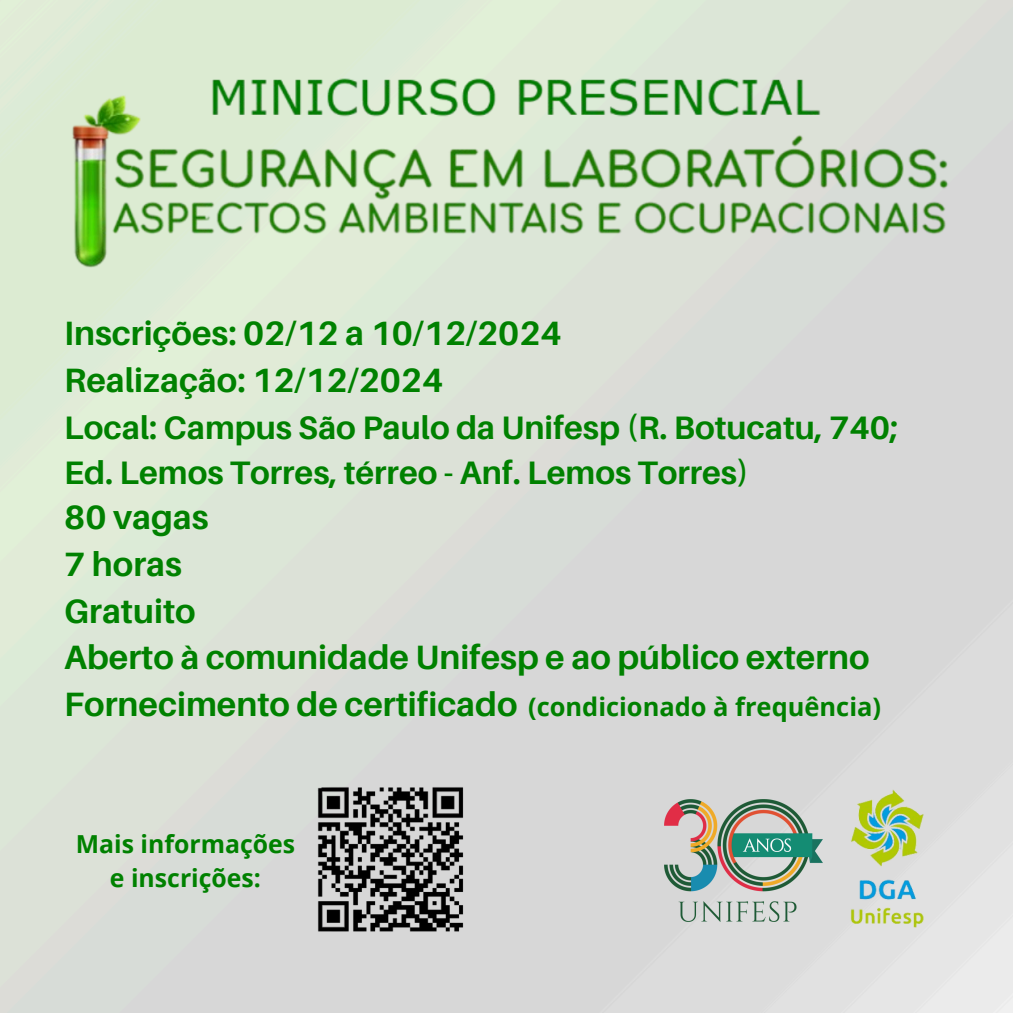
<style>
.page{position:relative;width:1013px;height:1013px;background:#fff}
.page>*{position:absolute;margin:0;border:0;box-sizing:border-box;transform-origin:0 0}
.t1{font:700 33.75px/46.9px "Aileron";color:#008100}
.t2{font:700 32.5px/45px "Aileron";color:#008100}
.t3{font:700 25.5px "Open Sans";color:#008100}
.t4{font:700 24.75px "Open Sans";color:#008100}
</style>
<div class="page">
<img style="left:0;top:0;width:1012px;height:1012px">
<img style="left:664px;top:800px;width:158px;height:121px">
<img style="left:842px;top:778px;width:89px;height:158px">
<img style="left:311px;top:777px;width:161px;height:168px">
<img style="left:64px;top:51px;width:899px;height:234px">
<p class="t1" style="left:64px;top:309px;width:499px">Inscrições: 02/12 a 10/12/2024<br>Realização: 12/12/2024</p>
<p class="t2" style="left:64px;top:404px;width:835px">Local: Campus São Paulo da Unifesp (R. Botucatu, 740;<br>Ed. Lemos Torres, térreo - Anf. Lemos Torres)</p>
<p class="t1" style="left:64px;top:493px;width:807px">80 vagas<br>7 horas<br>Gratuito<br>Aberto à comunidade Unifesp e ao público externo<br>Fornecimento de certificado</p>
<p class="t3" style="left:528px;top:688px;width:354px">(condicionado à frequência)</p>
<h1 class="t4" style="left:76px;top:826px;width:221px">Mais informações</h1>
<p class="t4" style="left:110px;top:860px;width:152px">e inscrições:</p>
</div>
